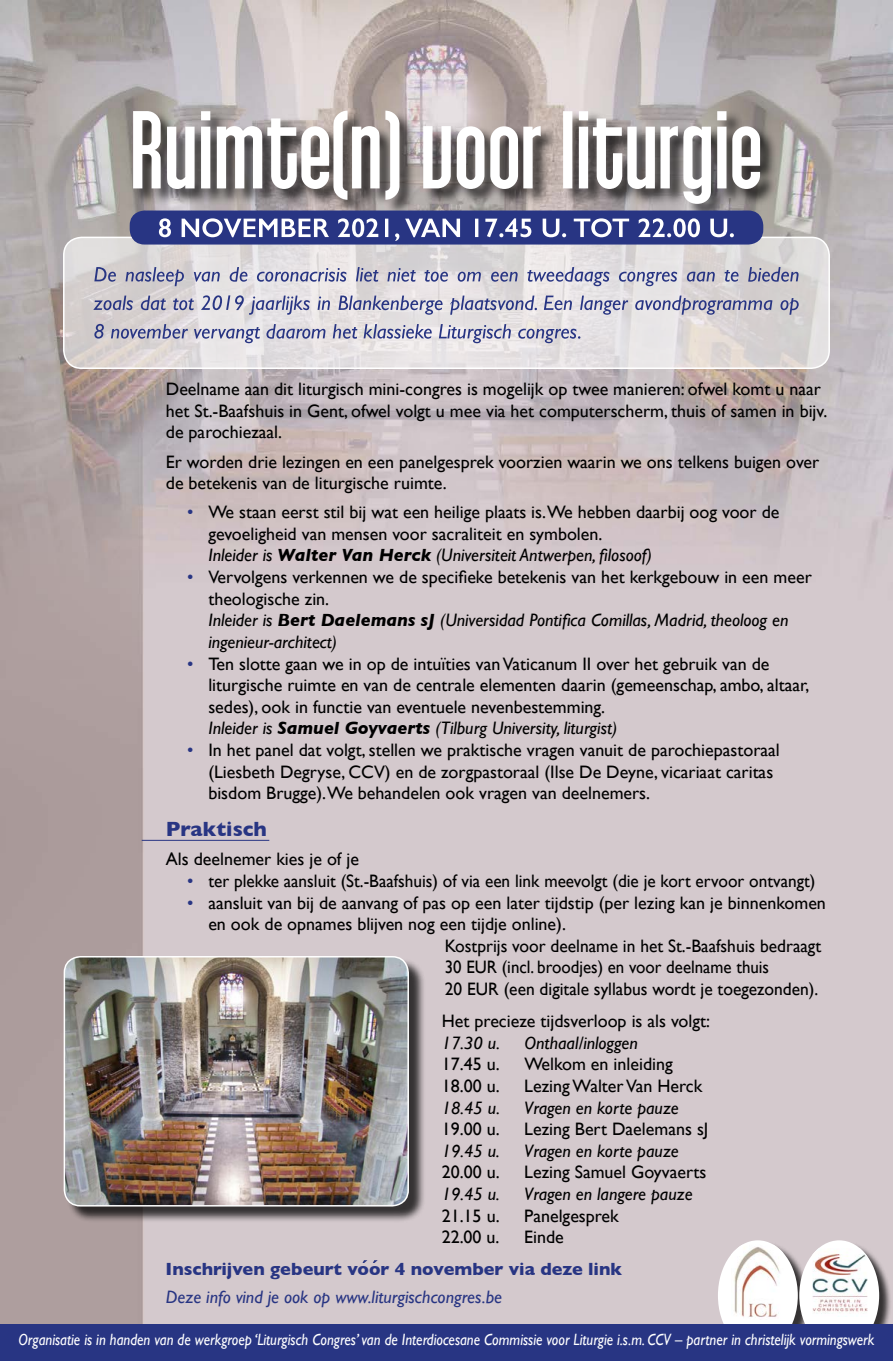
<style>
.page{position:relative;width:893px;height:1361px;background:#fff}
.page>*{position:absolute;margin:0;border:0;box-sizing:border-box;transform-origin:0 0}
.t1{font:700 21px "Gill Sans";color:#283583}
.t2{font:18px/21.6px "Gill Sans";color:#000}
.t3{font:italic 18px "Gill Sans";color:#000}
.t4{font:18px "Gill Sans";color:#000;scale:.96 1}
.t5{font:italic 18px "Gill Sans";color:#283583}
.t6{font:700 18px "Gill Sans";color:#283583}
.t7{font:18px "Gill Sans";color:#000;scale:.94 1}
.t8{font:italic 16.35px "Gill Sans";color:#fff;scale:.89 1}
.s1{color:#283583}
.s2{font-style:italic}
.s3{font-weight:700;font-style:italic}
</style>
<div class="page">
<img style="left:0;top:0;width:893px;height:1324px">
<div style="left:66px;top:958px;width:359px;height:265px;background:#000;opacity:.75"></div>
<img style="left:64px;top:957px;width:344px;height:248px">
<div style="left:64px;top:956px;width:345px;height:250px;border:2px solid #fff;border-radius:16px"></div>
<div style="left:132px;top:111px;width:645px;height:111px;background:#000;opacity:.75"></div>
<svg style="left:133px;top:111px;width:627px;height:93px"></svg>
<svg style="left:64px;top:237px;width:765px;height:131px;background:#dfdbdb"></svg>
<div style="left:63px;top:237px;width:767px;height:132px;border:2px solid #fff;border-radius:18px"></div>
<svg style="left:94px;top:324px;width:486px;height:19px;background:#bcbbcc"></svg>
<svg style="left:93px;top:295px;width:706px;height:20px;background:#bbbacb"></svg>
<svg style="left:94px;top:267px;width:704px;height:19px;background:#bcbbcb"></svg>
<div style="left:130px;top:210px;width:633px;height:34px;background:#283583;border-radius:15px"></div>
<svg style="left:159px;top:218px;width:575px;height:23px"></svg>
<div style="left:719px;top:1241px;width:92px;height:120px;background:#000;opacity:.75"></div>
<div style="left:718px;top:1240px;width:80px;height:110px;background:#fff;border-radius:50%"></div>
<img style="left:731px;top:1244px;width:52px;height:74px">
<div style="left:801px;top:1241px;width:91px;height:120px;background:#000;opacity:.75"></div>
<div style="left:799px;top:1240px;width:80px;height:110px;background:#fff;border-radius:50%"></div>
<img style="left:812px;top:1248px;width:55px;height:66px">
<div style="left:0;top:1324px;width:893px;height:37px;background:#283583"></div>
<hr style="left:142px;top:840px;width:127px;height:1px;background:#283583">
<svg style="left:362px;top:1260px;width:16px;height:3px"></svg>
<p class="t2" style="left:166px;top:378px;width:663px">Deelname aan dit liturgisch mini-congres is mogelijk op twee manieren: ofwel komt u naar het St.-Baafshuis in Gent, ofwel volgt u mee via het computerscherm, thuis of samen in bijv. de parochiezaal.</p>
<p class="t2" style="left:166px;top:450px;width:655px">Er worden drie lezingen en een panelgesprek voorzien waarin we ons telkens buigen over de betekenis van de liturgische ruimte.</p>
<p class="t2" style="left:208px;top:501px;width:573px;text-indent:-21px"><span class="s1">•</span> We staan eerst stil bij wat een heilige plaats is.We hebben daarbij oog voor de gevoeligheid van mensen voor sacraliteit en symbolen.<br><span class="s2">Inleider is</span> <span class="s3">Walter Van Herck</span> <span class="s2">(Universiteit Antwerpen, filosoof)</span></p>
<p class="t2" style="left:208px;top:566px;width:605px;text-indent:-21px"><span class="s1">•</span> Vervolgens verkennen we de specifieke betekenis van het kerkgebouw in een meer theologische zin.<br><span class="s2">Inleider is</span> <span class="s3">Bert Daelemans sJ</span> <span class="s2">(Universidad Pontifica Comillas, Madrid, theoloog en ingenieur-architect)</span></p>
<p class="t2" style="left:208px;top:652px;width:602px;text-indent:-21px"><span class="s1">•</span> Ten slotte gaan we in op de intuïties van Vaticanum II over het gebruik van de liturgische ruimte en van de centrale elementen daarin (gemeenschap, ambo, altaar, sedes), ook in functie van eventuele nevenbestemming.<br><span class="s2">Inleider is</span> <span class="s3">Samuel Goyvaerts</span> <span class="s2">(Tilburg University, liturgist)</span></p>
<p class="t2" style="left:208px;top:739px;width:573px;text-indent:-21px"><span class="s1">•</span> In het panel dat volgt, stellen we praktische vragen vanuit de parochiepastoraal (Liesbeth Degryse, CCV) en de zorgpastoraal (Ilse De Deyne, vicariaat caritas bisdom Brugge).We behandelen ook vragen van deelnemers.</p>
<p class="t1" style="left:166px;top:812px;width:103px">Praktisch</p>
<p class="t2" style="left:166px;top:848px;width:195px">Als deelnemer kies je of je</p>
<p class="t4" style="left:187px;top:870px;width:656px"><span class="s1">•</span> ter plekke aansluit (St.-Baafshuis) of via een link meevolgt (die je kort ervoor ontvangt)</p>
<p class="t2" style="left:187px;top:891px;width:640px"><span class="s1">•</span> aansluit van bij de aanvang of pas op een later tijdstip (per lezing kan je binnenkomen</p>
<p class="t2" style="left:208px;top:913px;width:359px">en ook de opnames blijven nog een tijdje online).</p>
<p class="t2" style="left:445px;top:935px;width:378px">Kostprijs voor deelname in het St.-Baafshuis bedraagt</p>
<p class="t7" style="left:445px;top:957px;width:346px">30 EUR (incl. broodjes) en voor deelname thuis</p>
<p class="t2" style="left:445px;top:978px;width:375px">20 EUR (een digitale syllabus wordt je toegezonden).</p>
<p class="t2" style="left:442px;top:1010px;width:270px">Het precieze tijdsverloop is als volgt:</p>
<p class="t3" style="left:442px;top:1032px;width:60px">17.30 u.</p>
<p class="t3" style="left:524px;top:1032px;width:115px">Onthaal/inloggen</p>
<p class="t2" style="left:442px;top:1053px;width:59px">17.45 u.</p>
<p class="t2" style="left:524px;top:1053px;width:150px">Welkom en inleiding</p>
<p class="t2" style="left:442px;top:1075px;width:59px">18.00 u.</p>
<p class="t2" style="left:524px;top:1075px;width:180px">Lezing Walter Van Herck</p>
<p class="t3" style="left:442px;top:1097px;width:60px">18.45 u.</p>
<p class="t3" style="left:524px;top:1097px;width:156px">Vragen en korte pauze</p>
<p class="t2" style="left:442px;top:1118px;width:59px">19.00 u.</p>
<p class="t2" style="left:524px;top:1118px;width:186px">Lezing Bert Daelemans sJ</p>
<p class="t3" style="left:442px;top:1140px;width:60px">19.45 u.</p>
<p class="t3" style="left:524px;top:1140px;width:156px">Vragen en korte pauze</p>
<p class="t2" style="left:442px;top:1161px;width:59px">20.00 u.</p>
<p class="t2" style="left:524px;top:1161px;width:184px">Lezing Samuel Goyvaerts</p>
<p class="t3" style="left:442px;top:1183px;width:60px">19.45 u.</p>
<p class="t3" style="left:524px;top:1183px;width:170px">Vragen en langere pauze</p>
<p class="t2" style="left:442px;top:1204px;width:59px">21.15 u.</p>
<p class="t2" style="left:524px;top:1204px;width:96px">Panelgesprek</p>
<p class="t2" style="left:442px;top:1226px;width:59px">22.00 u.</p>
<p class="t2" style="left:524px;top:1226px;width:41px">Einde</p>
<p class="t6" style="left:166px;top:1255px;width:458px">Inschrijven gebeurt voor 4 november via deze link</p>
<p class="t5" style="left:166px;top:1286px;width:338px">Deze info vind je ook op www.liturgischcongres.be</p>
<p class="t8" style="left:18px;top:1329px;width:963px">Organisatie is in handen van de werkgroep ‘Liturgisch Congres’ van de Interdiocesane Commissie voor Liturgie i.s.m. CCV – partner in christelijk vormingswerk</p>
</div>
